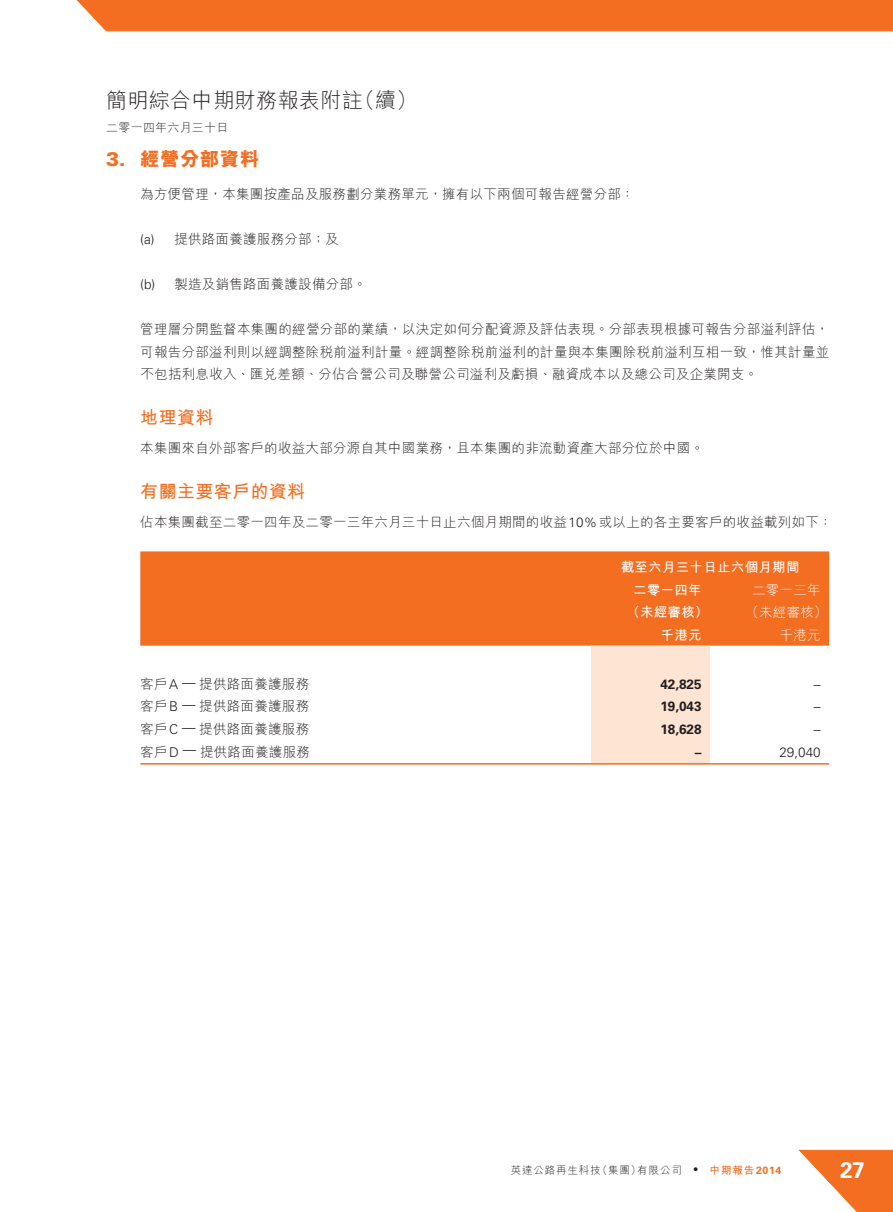
<style>
.page{position:relative;width:893px;height:1212px;background:#fff}
.page>*{position:absolute;margin:0;border:0;box-sizing:border-box;transform-origin:0 0}
.t1{font:700 22.5px "Univers LT Std";color:#fff}
.t2{font:300 21px "M Hei HK";letter-spacing:.02em;color:#231f20}
.t3{font:800 19.5px "M Hei HK";letter-spacing:.02em;color:#f36e21}
.t4{font:700 18px "M Hei HK";letter-spacing:.02em;color:#f36e21}
.t5{font:300 13.5px/22.5px "M Hei HK";letter-spacing:.02em;color:#231f20;text-align:justify}
.t6{font:700 13.5px/22.5px "M Hei HK";letter-spacing:.02em;color:#fff}
.t7{font:700 13.5px "Univers LT Std";color:#231f20}
.t8{font:300 13.5px "M Hei HK";letter-spacing:.02em;color:#fff}
.t9{font:300 13.5px "Univers LT Std";color:#231f20}
.t10{font:300 12px "M Hei HK";letter-spacing:.02em;color:#231f20}
.t11{font:300 10.5px "M Hei HK";letter-spacing:.08em;color:#231f20}
.s1{font-family:"Univers LT Std";font-weight:900}
.s2{font-family:"Univers LT Std"}
.s3{font-weight:700;color:#f36e21}
.s4{font-family:"Univers LT Std";font-weight:700;color:#f36e21}
</style>
<div class="page">
<div style="left:76px;top:0;width:817px;height:31px;background:#f36e21"></div>
<svg style="left:799px;top:1150px;width:94px;height:62px"></svg>
<div style="left:140px;top:551px;width:689px;height:95px;background:#f36e21"></div>
<div style="left:591px;top:646px;width:119px;height:117px;background:#fee5d3"></div>
<hr style="left:140px;top:763px;width:451px;height:1px;background:#f36e21">
<hr style="left:591px;top:763px;width:119px;height:1px;background:#f36e21">
<hr style="left:710px;top:763px;width:119px;height:1px;background:#f36e21">
<h2 class="t2" style="left:106px;top:90px;width:312px">簡明綜合中期財務報表附註（續）</h2>
<h3 class="t3" style="left:106px;top:149px;width:154px"><span class="s1">3.</span> 經營分部資料</h3>
<p class="t5" style="left:140px;top:183px;width:496px">為方便管理，本集團按產品及服務劃分業務單元，擁有以下兩個可報告經營分部：</p>
<p class="t5" style="left:140px;top:228px;width:200px"><span class="s2">(a)</span> 提供路面養護服務分部；及</p>
<p class="t5" style="left:140px;top:273px;width:228px"><span class="s2">(b)</span> 製造及銷售路面養護設備分部。</p>
<p class="t5" style="left:140px;top:318px;width:691px">管理層分開監督本集團的經營分部的業績，以決定如何分配資源及評估表現。分部表現根據可報告分部溢利評估，可報告分部溢利則以經調整除稅前溢利計量。經調整除稅前溢利的計量與本集團除稅前溢利互相一致，惟其計量並不包括利息收入、匯兌差額、分佔合營公司及聯營公司溢利及虧損、融資成本以及總公司及企業開支。</p>
<h3 class="t4" style="left:140px;top:405px;width:75px">地理資料</h3>
<p class="t5" style="left:140px;top:437px;width:565px">本集團來自外部客戶的收益大部分源自其中國業務，且本集團的非流動資產大部分位於中國。</p>
<h3 class="t4" style="left:140px;top:479px;width:166px">有關主要客戶的資料</h3>
<p class="t5" style="left:140px;top:511px;width:694px">佔本集團截至二零一四年及二零一三年六月三十日止六個月期間的收益<span class="s2">10%</span>或以上的各主要客戶的收益載列如下：</p>
<p class="t6" style="left:633px;top:555px;width:168px;text-indent:-12px">截至六月三十日止六個月期間二零一四年</p>
<p class="t10" style="left:106px;top:122px;width:124px">二零一四年六月三十日</p>
<p class="t8" style="left:752px;top:583px;width:70px">二零一三年</p>
<p class="t6" style="left:627px;top:600px;width:83px">（未經審核）</p>
<p class="t8" style="left:746px;top:605px;width:83px">（未經審核）</p>
<p class="t6" style="left:661px;top:622px;width:43px">千港元</p>
<p class="t8" style="left:780px;top:628px;width:43px">千港元</p>
<p class="t5" style="left:140px;top:672px;width:170px">客戶<span class="s2">A </span><sup>—</sup> 提供路面養護服務</p>
<p class="t7" style="left:660px;top:676px;width:43px">42,825</p>
<p class="t9" style="left:814px;top:676px;width:8px">–</p>
<p class="t5" style="left:140px;top:695px;width:170px">客戶<span class="s2">B </span><sup>—</sup> 提供路面養護服務</p>
<p class="t7" style="left:660px;top:699px;width:43px">19,043</p>
<p class="t9" style="left:814px;top:698px;width:8px">–</p>
<p class="t5" style="left:140px;top:717px;width:170px">客戶<span class="s2">C </span><sup>—</sup> 提供路面養護服務</p>
<p class="t7" style="left:660px;top:721px;width:43px">18,628</p>
<p class="t9" style="left:814px;top:721px;width:8px">–</p>
<p class="t5" style="left:140px;top:740px;width:171px">客戶<span class="s2">D </span><sup>—</sup> 提供路面養護服務</p>
<p class="t7" style="left:695px;top:744px;width:8px">–</p>
<p class="t9" style="left:779px;top:743px;width:43px">29,040</p>
<p class="t11" style="left:511px;top:1164px;width:272px">英達公路再生科技（集團）有限公司 <span class="s2">•</span> <span class="s3">中期報告</span><span class="s4">2014</span></p>
<h1 class="t1" style="left:840px;top:1157px;width:26px">27</h1>
</div>
